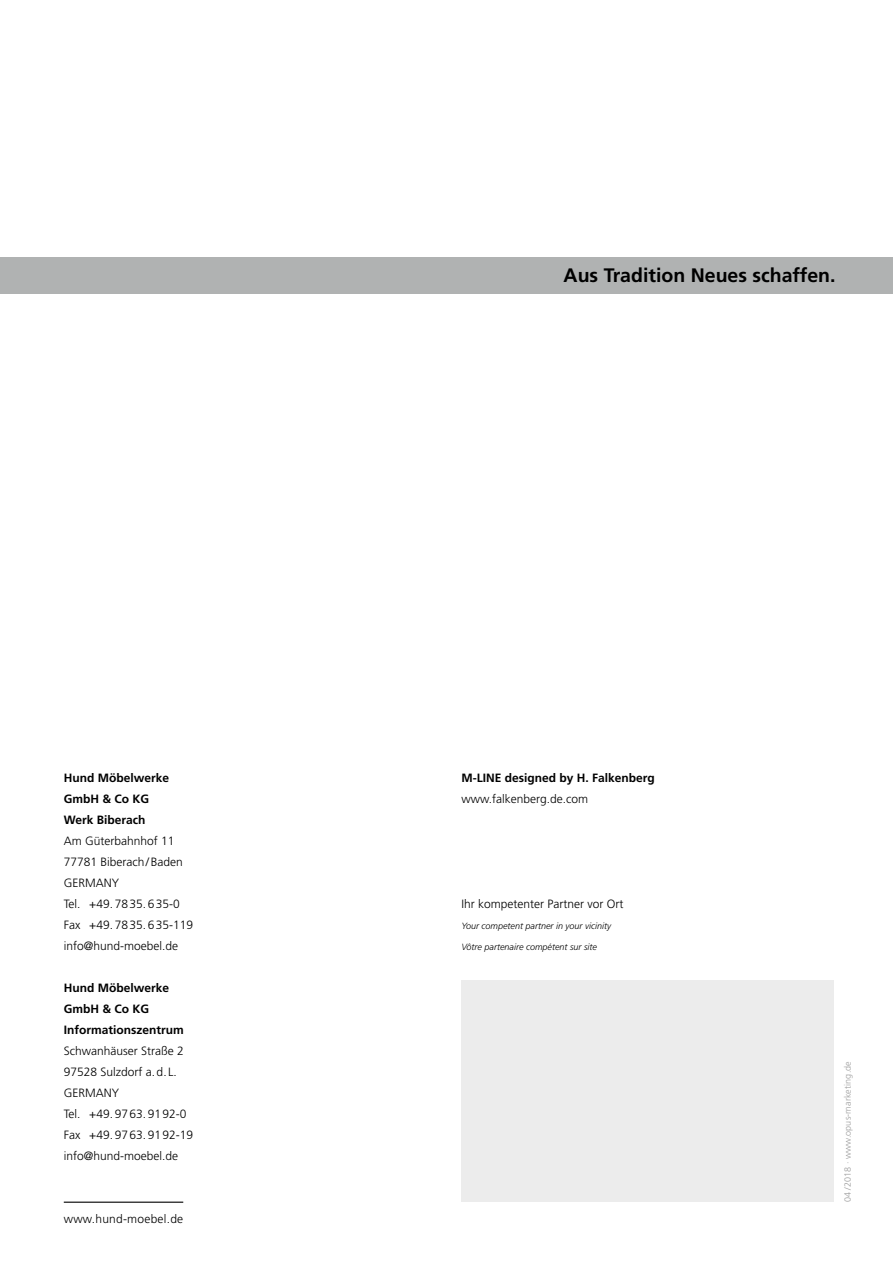
<style>
.page{position:relative;width:893px;height:1263px;background:#fff}
.page>*{position:absolute;margin:0;border:0;box-sizing:border-box;transform-origin:0 0}
.t1{font:700 19.5px "Frutiger LT Std";color:#000}
.t2{font:300 12px/21px "Frutiger LT Std";color:#000}
.t3{font:700 12px/21px "Frutiger LT Std";color:#000}
.t4{font:300 12px "Frutiger LT Std";letter-spacing:.02em;color:#000}
.t5{font:italic 300 9px "Frutiger LT Std";color:#000}
.t6{font:300 9px "Frutiger LT Std";letter-spacing:.015em;color:#9c9c9c}
</style>
<div class="page">
<hr style="left:64px;top:1201px;width:119px;height:2px;background:#000">
<div style="left:0;top:257px;width:893px;height:36px;background:#b0b2b2"></div>
<div style="left:461px;top:981px;width:372px;height:221px;background:#ececec"></div>
<p class="t3" style="left:64px;top:767px;width:107px">Hund Möbelwerke<br>GmbH &amp; Co KG<br>Werk Biberach</p>
<p class="t2" style="left:64px;top:831px;width:131px">Am Güterbahnhof 11<br>77781 Biberach/Baden<br>GERMANY<br>Tel. +49.7835.635-0<br>Fax +49.7835.635-119 info@hund-moebel.de</p>
<p class="t3" style="left:64px;top:977px;width:122px">Hund Möbelwerke<br>GmbH &amp; Co KG<br>Informationszentrum</p>
<p class="t2" style="left:64px;top:1041px;width:131px">Schwanhäuser Straße 2<br>97528 Sulzdorf a.d. L.<br>GERMANY<br>Tel. +49.9763.9192-0<br>Fax +49.9763.9192-19 info@hund-moebel.de</p>
<p class="t4" style="left:64px;top:1212px;width:121px">www.hund-moebel.de</p>
<h1 class="t1" style="left:564px;top:264px;width:273px">Aus Tradition Neues schaffen.</h1>
<p class="t3" style="left:461px;top:767px;width:195px">M-LINE designed by H. Falkenberg</p>
<p class="t2" style="left:461px;top:789px;width:128px">www.falkenberg.de.com</p>
<p class="t2" style="left:461px;top:894px;width:163px">Ihr kompetenter Partner vor Ort</p>
<p class="t5" style="left:461px;top:921px;width:151px">Your competent partner in your vicinity</p>
<p class="t5" style="left:461px;top:942px;width:137px">Vôtre partenaire compétent sur site</p>
<p class="t6" style="left:843px;top:1201px;width:142px;rotate:-90deg">04/2018 · www.opus-marketing.de</p>
</div>
